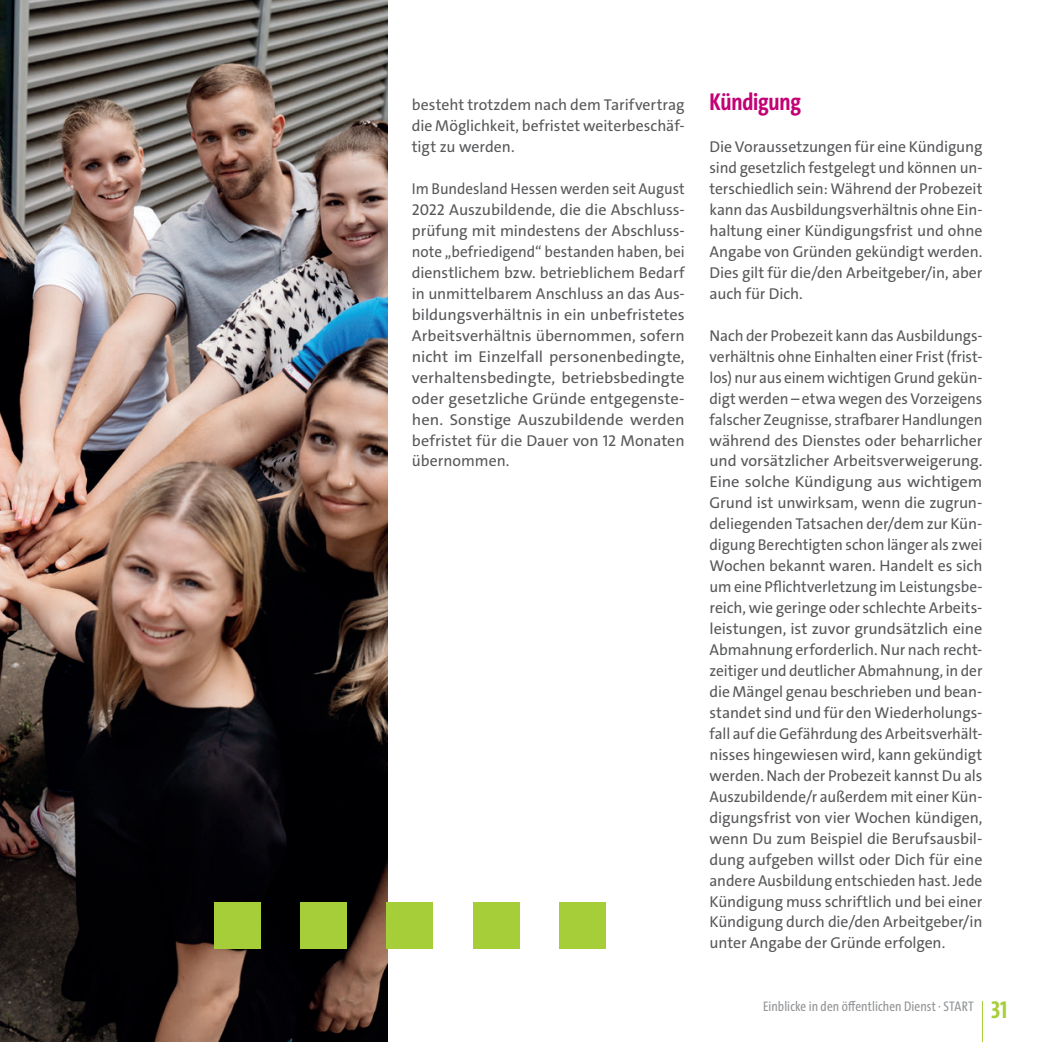
<style>
.page{position:relative;width:1042px;height:1042px;background:#fff}
.page>*{position:absolute;margin:0;border:0;box-sizing:border-box;transform-origin:0 0}
._05_Überschrift_14{font:700 24.5px "The Sans Cd LF7";letter-spacing:-.01em;color:#c30175}
._08_Fliesstext{font:15.75px/21px "The Sans C4 s";letter-spacing:-.005em;color:#57585a;text-align:justify}
._08_Fliesstext-2{font:15.75px/21px "The Sans C4 s";letter-spacing:-.005em;color:#57585a;text-align:justify;scale:.95 1}
.t1{font:14px "The Sans Cd LF5 Plain";letter-spacing:.005em;color:#939598}
.s1{font-family:"The Sans Cd LF7";font-weight:700;font-size:24.5px;color:#a6ce39}
</style>
<div class="page">
<hr style="left:982px;top:1001px;width:1px;height:41px;background:#a6ce39">
<img style="left:0;top:0;width:387px;height:1042px">
<div style="left:214px;top:902px;width:46px;height:46px;background:#a6ce39"></div>
<div style="left:300px;top:902px;width:47px;height:46px;background:#a6ce39"></div>
<div style="left:387px;top:902px;width:46px;height:46px;background:#a6ce39"></div>
<div style="left:473px;top:902px;width:46px;height:46px;background:#a6ce39"></div>
<div style="left:559px;top:902px;width:46px;height:46px;background:#a6ce39"></div>
<p class="_08_Fliesstext" style="left:412px;top:95px;width:274px">besteht trotzdem nach dem Tarifvertrag die Möglichkeit, befristet weiterbeschäf&shy;tigt zu werden.</p>
<p class="_08_Fliesstext-2" style="left:412px;top:178px;width:289px">Im Bundesland Hessen werden seit August 2022 Auszubildende, die die Abschluss&shy;prüfung mit mindestens der Abschluss&shy;note „befriedigend“ bestanden haben, bei dienstlichem bzw. betrieblichem Bedarf in unmittelbarem Anschluss an das Aus&shy;bildungsverhältnis in ein unbefristetes Arbeitsverhältnis übernommen, sofern nicht im Einzelfall personenbedingte, verhaltensbedingte, betriebsbedingte oder gesetzliche Gründe entgegenste&shy;hen. Sonstige Auszubildende werden befristet für die Dauer von 12 Monaten übernommen.</p>
<p class="_05_Überschrift_14" style="left:709px;top:86px;width:93px">Kündigung</p>
<p class="_08_Fliesstext" style="left:709px;top:136px;width:274px">Die Voraussetzungen für eine Kündigung sind gesetzlich festgelegt und können un&shy;terschiedlich sein: Während der Probezeit kann das Ausbildungsverhältnis ohne Ein&shy;haltung einer Kündigungsfrist und ohne Angabe von Gründen gekündigt werden.<br>Dies gilt für die/den Arbeitgeber/in, aber auch für Dich.</p>
<p class="_08_Fliesstext" style="left:709px;top:325px;width:274px">Nach der Probezeit kann das Ausbildungs&shy;verhältnis ohne Einhalten einer Frist (frist&shy;los) nur aus einem wichtigen Grund gekün&shy;digt werden – etwa wegen des Vorzeigens falscher Zeugnisse, strafbarer Handlungen während des Dienstes oder beharrlicher und vorsätzlicher Arbeitsverweigerung.<br>Eine solche Kündigung aus wichtigem Grund ist unwirksam, wenn die zugrun&shy;deliegenden Tatsachen der/dem zur Kün&shy;digung Berechtigten schon länger als zwei Wochen bekannt waren. Handelt es sich um eine Pflichtverletzung im Leistungsbe&shy;reich, wie geringe oder schlechte Arbeits&shy;leistungen, ist zuvor grundsätzlich eine Abmahnung erforderlich. Nur nach recht&shy;zeitiger und deutlicher Abmahnung, in der die Mängel genau beschrieben und bean&shy;standet sind und für den Wiederholungs&shy;fall auf die Gefährdung des Arbeitsverhält&shy;nisses hingewiesen wird, kann gekündigt werden. Nach der Probezeit kannst Du als Auszubildende/r außerdem mit einer Kün&shy;digungsfrist von vier Wochen kündigen, wenn Du zum Beispiel die Berufsausbil&shy;dung aufgeben willst oder Dich für eine andere Ausbildung entschieden hast. Jede Kündigung muss schriftlich und bei einer Kündigung durch die/den Arbeitgeber/in unter Angabe der Gründe erfolgen.</p>
<p class="t1" style="left:763px;top:997px;width:246px">Einblicke in den öffentlichen Dienst · START <span class="s1">31</span></p>
</div>
